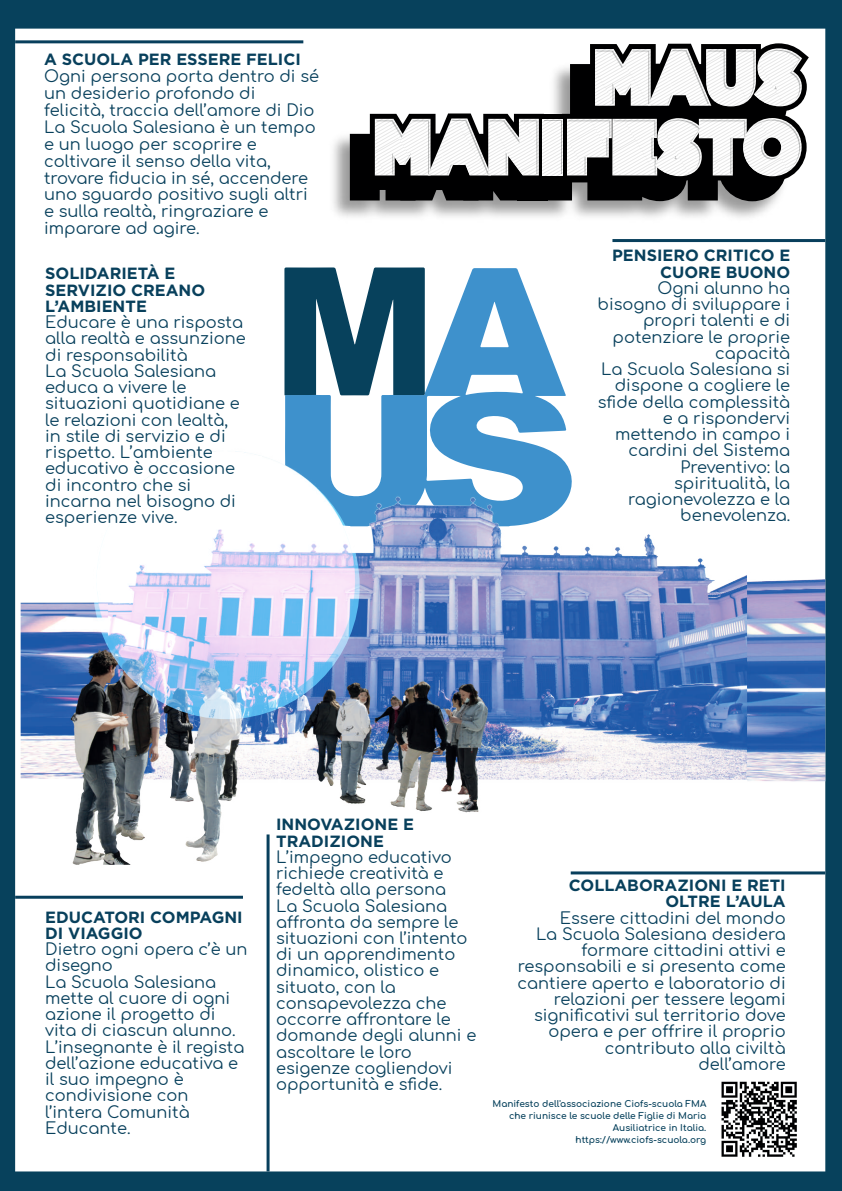
<style>
.page{position:relative;width:842px;height:1191px;background:#07415c}
.page>*{position:absolute;margin:0;border:0;box-sizing:border-box;transform-origin:0 0}
.t1{font:16.2px/16.2px "Comfortaa";color:#08405c}
.t2{font:700 16.2px/16.2px "Gotham";color:#08405c}
.t3{font:700 9px/12px "Comfortaa";color:#07415c;text-align:right}
</style>
<div class="page">
<div style="left:15px;top:29px;width:810px;height:1142px;background:#fff"></div>
<svg style="left:450px;top:268px;width:90px;height:58px;fill:#3e91cc"></svg>
<svg style="left:284px;top:267px;width:141px;height:59px"></svg>
<img style="left:21px;top:326px;width:804px;height:586px">
<svg style="left:93px;top:452px;width:267px;height:267px"></svg>
<img style="left:333px;top:134px;width:443px;height:84px">
<svg style="left:350px;top:43px;width:459px;height:158px"></svg>
<hr style="left:267px;top:834px;width:3px;height:337px;background:#083f5c">
<hr style="left:15px;top:895px;width:228px;height:3px;background:#083f5c">
<hr style="left:571px;top:871px;width:254px;height:3px;background:#083f5c">
<hr style="left:612px;top:239px;width:213px;height:3px;background:#083f5c">
<hr style="left:15px;top:40px;width:288px;height:3px;background:#083f5c">
<img style="left:721px;top:1081px;width:76px;height:76px">
<p class="t2" style="left:44px;top:51px;width:258px">A SCUOLA PER ESSERE FELICI</p>
<p class="t1" style="left:44px;top:65px;width:276px;line-height:17px">Ogni persona porta dentro di sé un desiderio profondo di felicità, traccia dell’amore di Dio<br>La Scuola Salesiana è un tempo e un luogo per scoprire e coltivare il senso della vita, trovare fiducia in sé, accendere uno sguardo positivo sugli altri e sulla realtà, ringraziare e imparare ad agire.</p>
<p class="t2" style="left:45px;top:265px;width:162px">SOLIDARIETÀ E<br>SERVIZIO CREANO<br>L’AMBIENTE</p>
<p class="t1" style="left:45px;top:312px;width:202px">Educare è una risposta alla realtà e assunzione di responsabilità<br>La Scuola Salesiana educa a vivere le situazioni quotidiane e le relazioni con lealtà, in stile di servizio e di rispetto. L’ambiente educativo è occasione di incontro che si incarna nel bisogno di esperienze vive.</p>
<p class="t2" style="left:612px;top:247px;width:180px;text-align:right">PENSIERO CRITICO E<br>CUORE BUONO</p>
<p class="t1" style="left:598px;top:278px;width:194px;text-align:right">Ogni alunno ha bisogno di sviluppare i propri talenti e di potenziare le proprie capacità<br>La Scuola Salesiana si dispone a cogliere le sfide della complessità e a rispondervi mettendo in campo i cardini del Sistema<br>Preventivo: la spiritualità, la ragionevolezza e la benevolenza.</p>
<p class="t2" style="left:45px;top:908px;width:199px">EDUCATORI COMPAGNI<br>DI VIAGGIO</p>
<p class="t1" style="left:45px;top:939px;width:204px">Dietro ogni opera c’è un disegno<br>La Scuola Salesiana mette al cuore di ogni azione il progetto di vita di ciascun alunno.<br>L’insegnante è il regista dell’azione educativa e il suo impegno è condivisione con l’intera Comunità<br>Educante.</p>
<p class="t2" style="left:276px;top:816px;width:139px">INNOVAZIONE E<br>TRADIZIONE</p>
<p class="t1" style="left:276px;top:846px;width:202px">L’impegno educativo richiede creatività e fedeltà alla persona<br>La Scuola Salesiana affronta da sempre le situazioni con l’intento di un apprendimento dinamico, olistico e situato, con la consapevolezza che occorre affrontare le domande degli alunni e ascoltare le loro esigenze cogliendovi opportunità e sfide.</p>
<p class="t2" style="left:569px;top:877px;width:218px;text-align:right">COLLABORAZIONI E RETI<br>OLTRE L’AULA</p>
<p class="t1" style="left:518px;top:907px;width:270px;text-align:right">Essere cittadini del mondo<br>La Scuola Salesiana desidera formare cittadini attivi e responsabili e si presenta come cantiere aperto e laboratorio di relazioni per tessere legami significativi sul territorio dove opera e per offrire il proprio contributo alla civiltà dell’amore</p>
<p class="t3" style="left:492px;top:1096px;width:215px">Manifesto dell'associazione Ciofs-scuola FMA che riunisce le scuole delle Figlie di Maria Ausiliatrice in Italia. https://www.ciofs-scuola.org</p>
</div>
